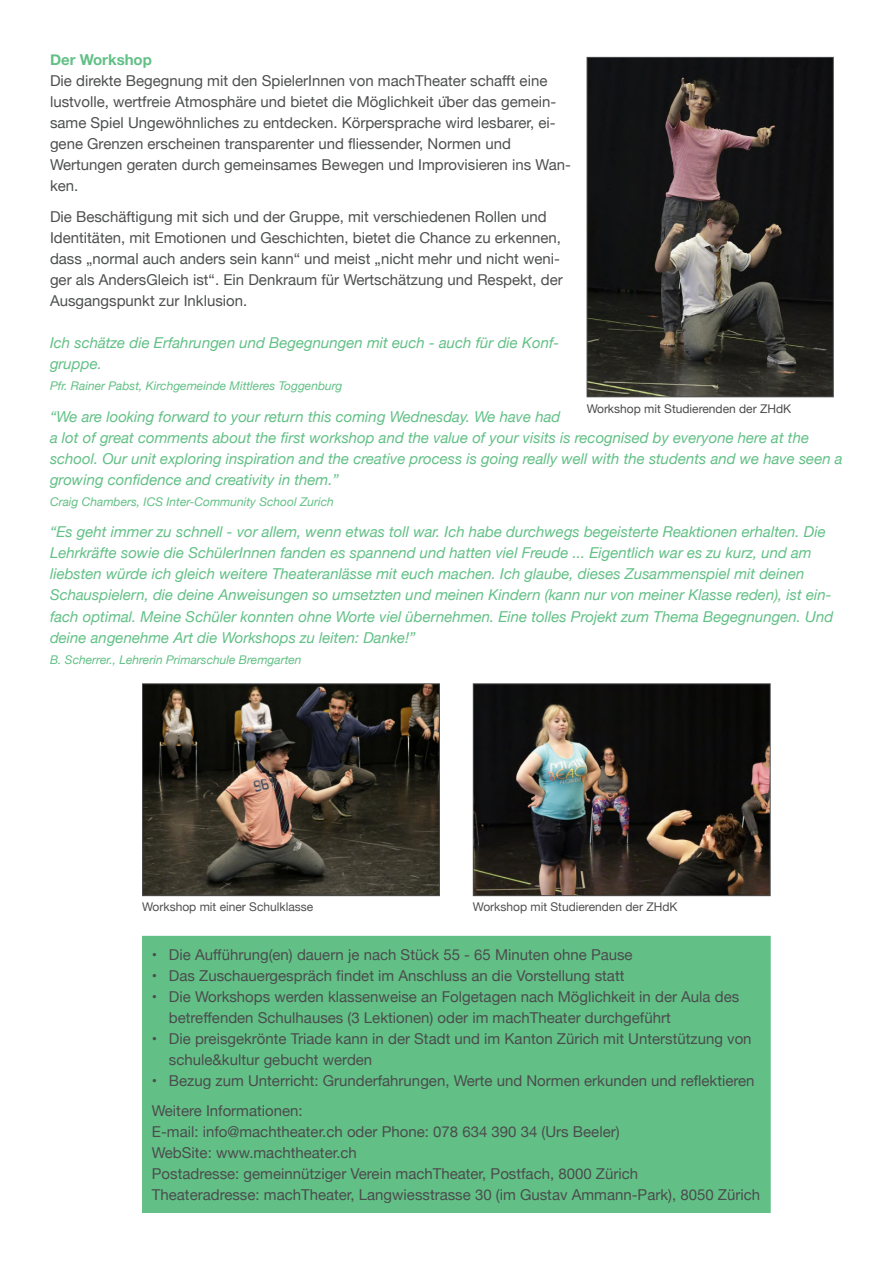
<style>
.page{position:relative;width:893px;height:1263px;background:#fff}
.page>*{position:absolute;margin:0;border:0;box-sizing:border-box;transform-origin:0 0}
.t1{font:italic 15px/21px "Helvetica Neue";color:#62c086}
.t2{font:15px/21px "Helvetica Neue";color:#4b4c4d}
.t3{font:15px/21px "Helvetica Neue";color:#4e4f50}
.t4{font:700 15px "Helvetica Neue";color:#62c086}
.t5{font:italic 12px "Helvetica Neue";color:#62c086}
.t6{font:12px "Helvetica Neue";color:#505052}
.t7{font:12px "Helvetica Neue";color:#4b4c4d}
</style>
<div class="page">
<img style="left:589px;top:59px;width:243px;height:336px">
<div style="left:587px;top:57px;width:247px;height:340px;border:1px solid #4b4c4d"></div>
<div style="left:143px;top:937px;width:627px;height:275px;background:#62c086"></div>
<div style="left:142px;top:936px;width:629px;height:277px;border:1px solid #62c086"></div>
<img style="left:144px;top:685px;width:294px;height:209px">
<div style="left:142px;top:683px;width:298px;height:213px;border:1px solid #4b4c4d"></div>
<img style="left:475px;top:685px;width:294px;height:209px">
<div style="left:473px;top:683px;width:298px;height:213px;border:1px solid #4b4c4d"></div>
<p class="t4" style="left:50px;top:50px;width:103px">Der Workshop</p>
<p class="t3" style="left:50px;top:70px;width:522px">Die direkte Begegnung mit den SpielerInnen von machTheater schafft eine lustvolle, wertfreie Atmosphäre und bietet die Möglichkeit über das gemein&shy;same Spiel Ungewöhnliches zu entdecken. Körpersprache wird lesbarer, ei&shy;gene Grenzen erscheinen transparenter und fliessender, Normen und Wertungen geraten durch gemeinsames Bewegen und Improvisieren ins Wan&shy;ken.</p>
<p class="t3" style="left:50px;top:206px;width:514px">Die Beschäftigung mit sich und der Gruppe, mit verschiedenen Rollen und Identitäten, mit Emotionen und Geschichten, bietet die Chance zu erkennen, dass „normal auch anders sein kann“ und meist „nicht mehr und nicht weni&shy;ger als AndersGleich ist“. Ein Denkraum für Wertschätzung und Respekt, der Ausgangspunkt zur Inklusion.</p>
<p class="t1" style="left:50px;top:332px;width:511px">Ich schätze die Erfahrungen und Begegnungen mit euch - auch für die Konf&shy;gruppe.</p>
<p class="t5" style="left:50px;top:379px;width:294px">Pfr. Rainer Pabst, Kirchgemeinde Mittleres Toggenburg</p>
<p class="t1" style="left:50px;top:405px;width:794px">“We are looking forward to your return this coming Wednesday. We have had<br>a lot of great comments about the first workshop and the value of your visits is recognised by everyone here at the school. Our unit exploring inspiration and the creative process is going really well with the students and we have seen a growing confidence and creativity in them.”</p>
<p class="t5" style="left:50px;top:494px;width:285px">Craig Chambers, ICS Inter-Community School Zurich</p>
<p class="t1" style="left:50px;top:521px;width:785px">“Es geht immer zu schnell - vor allem, wenn etwas toll war. Ich habe durchwegs begeisterte Reaktionen erhalten. Die Lehrkräfte sowie die SchülerInnen fanden es spannend und hatten viel Freude ... Eigentlich war es zu kurz, und am liebsten würde ich gleich weitere Theateranlässe mit euch machen. Ich glaube, dieses Zusammenspiel mit deinen Schauspielern, die deine Anweisungen so umsetzten und meinen Kindern (kann nur von meiner Klasse reden), ist ein&shy;fach optimal. Meine Schüler konnten ohne Worte viel übernehmen. Eine tolles Projekt zum Thema Begegnungen. Und deine angenehme Art die Workshops zu leiten: Danke!”</p>
<p class="t5" style="left:50px;top:652px;width:253px">B. Scherrer., Lehrerin Primarschule Bremgarten</p>
<p class="t7" style="left:587px;top:402px;width:206px">Workshop mit Studierenden der ZHdK</p>
<p class="t6" style="left:142px;top:899px;width:173px">Workshop mit einer Schulklasse</p>
<p class="t6" style="left:473px;top:899px;width:206px">Workshop mit Studierenden der ZHdK</p>
<p class="t2" style="left:152px;top:944px;width:482px">• Die Aufführung(en) dauern je nach Stück 55 - 65 Minuten ohne Pause</p>
<p class="t2" style="left:152px;top:965px;width:474px">• Das Zuschauergespräch findet im Anschluss an die Vorstellung statt</p>
<p class="t2" style="left:169px;top:986px;width:572px;text-indent:-17px">• Die Workshops werden klassenweise an Folgetagen nach Möglichkeit in der Aula des betreffenden Schulhauses (3 Lektionen) oder im machTheater durchgeführt</p>
<p class="t2" style="left:169px;top:1028px;width:584px;text-indent:-17px">• Die preisgekrönte Triade kann in der Stadt und im Kanton Zürich mit Unterstützung von schule&amp;kultur gebucht werden</p>
<p class="t2" style="left:152px;top:1065px;width:604px;line-height:30px">• Bezug zum Unterricht: Grunderfahrungen, Werte und Normen erkunden und reflektieren<br>Weitere Informationen:</p>
<p class="t2" style="left:152px;top:1121px;width:610px">E-mail: info@machtheater.ch oder Phone: 078 634 390 34 (Urs Beeler)<br>WebSite: www.machtheater.ch<br>Postadresse: gemeinnütziger Verein machTheater, Postfach, 8000 Zürich<br>Theateradresse: machTheater, Langwiesstrasse 30 (im Gustav Ammann-Park), 8050 Zürich</p>
</div>
